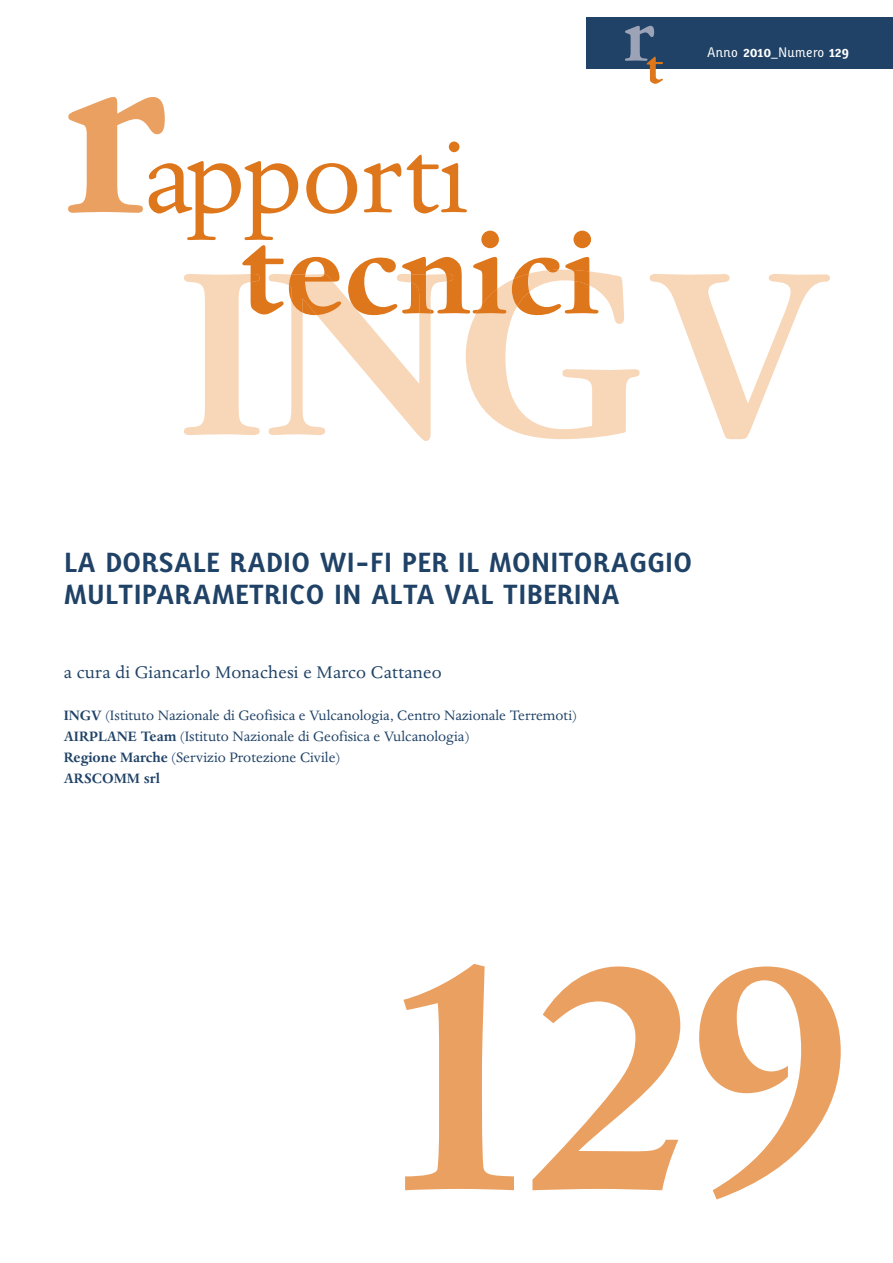
<style>
.page{position:relative;width:893px;height:1263px;background:#fff}
.page>*{position:absolute;margin:0;border:0;box-sizing:border-box;transform-origin:0 0}
.t1{font:700 132px "Dante";color:#de761b}
.t2{font:117px "Dante";color:#de761b}
.t3{font:700 51.6px "Dante";color:#de761b}
.t4{font:700 27px/32.4px "Karbid";letter-spacing:-.01em;color:#1f4266}
.t5{font:19.5px "Dante";letter-spacing:.01em;color:#1f4266}
.t6{font:15.75px/21px "Dante";color:#1f4266}
.t7{font:13.5px "Karbid";color:#fff}
.s1{font-weight:700}
</style>
<div class="page">
<svg style="left:403px;top:964px;width:438px;height:235px"></svg>
<div style="left:587px;top:17px;width:306px;height:51px;background:#1f4266"></div>
<img style="left:625px;top:26px;width:29px;height:35px">
<svg style="left:68px;top:97px;width:97px;height:116px"></svg>
<svg style="left:184px;top:272px;width:646px;height:169px"></svg>
<svg style="left:242px;top:270px;width:356px;height:45px"></svg>
<h2 class="t2" style="left:144px;top:134px;width:325px">apporti</h2>
<h1 class="t1" style="left:240px;top:225px;width:360px">tecnici</h1>
<h3 class="t3" style="left:646px;top:49px;width:19px">t</h3>
<p class="t7" style="left:707px;top:44px;width:143px">Anno <span class="s1">2010</span>_Numero <span class="s1">129</span></p>
<h3 class="t4" style="left:64px;top:546px;width:630px">LA DORSALE RADIO WI-FI PER IL MONITORAGGIO<br>MULTIPARAMETRICO IN ALTA VAL TIBERINA</h3>
<p class="t5" style="left:64px;top:665px;width:379px">a cura di Giancarlo Monachesi e Marco Cattaneo</p>
<p class="t6" style="left:64px;top:706px;width:514px"><span class="s1">INGV</span> (Istituto Nazionale di Geofisica e Vulcanologia, Centro Nazionale Terremoti)<br><span class="s1">AIRPLANE Team</span> (Istituto Nazionale di Geofisica e Vulcanologia)<br><span class="s1">Regione Marche</span> (Servizio Protezione Civile)<br><span class="s1">ARSCOMM srl</span></p>
</div>
